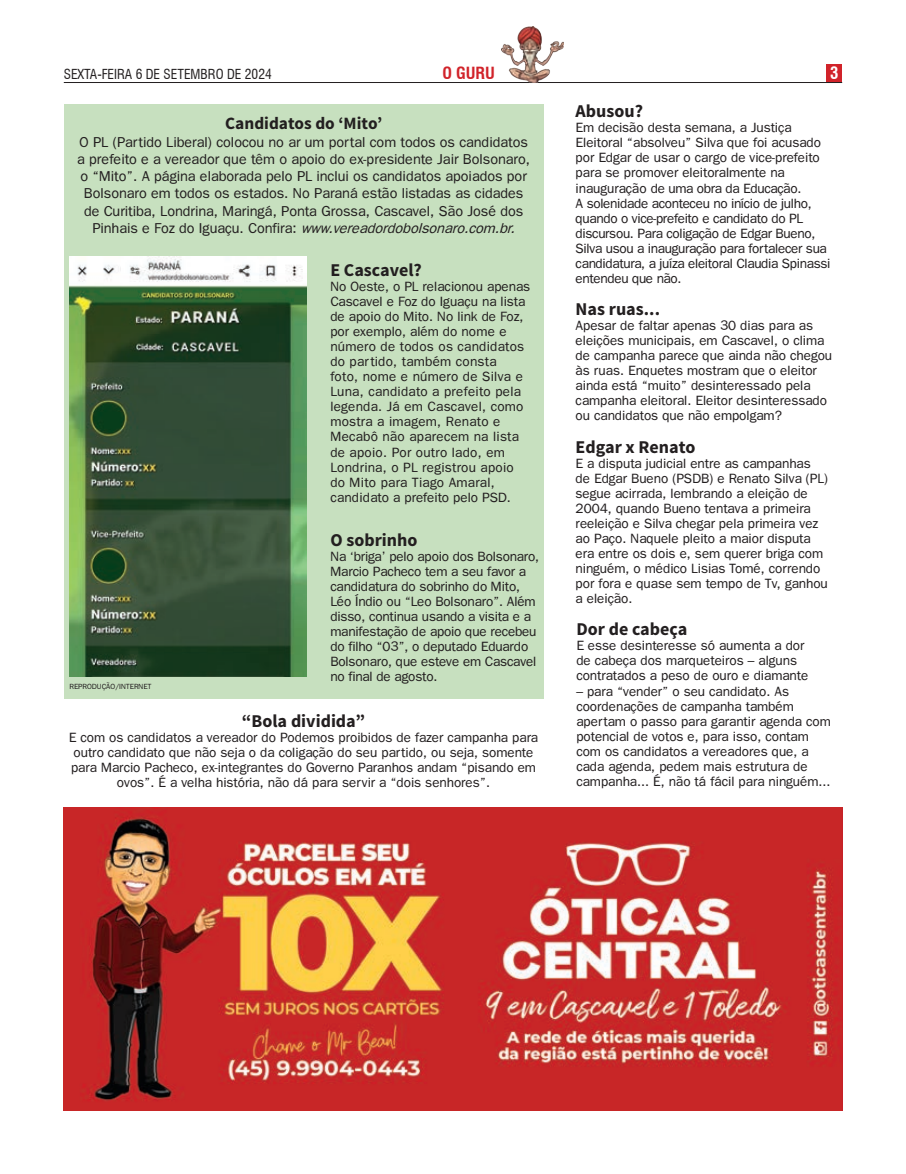
<style>
.page{position:relative;width:906px;height:1174px;background:#fff}
.page>*{position:absolute;margin:0;border:0;box-sizing:border-box;transform-origin:0 0}
.titulo_coluna{font:700 18px "Source Sans Pro";color:#231f20}
.titulo_coluna-2{font:700 17.25px "Source Sans Pro";color:#231f20}
.t1{font:700 condensed 16.5px "Swiss 721 BT";color:#fff}
.t2{font:700 condensed 16.35px "Swiss 721 BT";color:#d1232a}
.Texto_Colunas{font:14.4px/17.2px "Franklin Gothic";color:#231f20;text-align:center}
.Texto_Colunas-2{font:13.5px/15px "Franklin Gothic";color:#231f20}
.Texto_Colunas-3{font:13.5px/15px "Franklin Gothic";letter-spacing:.02em;color:#231f20}
.Texto_Colunas-4{font:13.5px/15px "Franklin Gothic";letter-spacing:-.02em;color:#231f20}
.t3{font:condensed 13.5px "Swiss 721 BT";color:#231f20}
.Texto_Colunas-5{font:7.5px "Franklin Gothic";color:#231f20}
.s1{font-style:italic}
</style>
<div class="page">
<div style="left:64px;top:104px;width:479px;height:594px;background:#c7e0bf"></div>
<div style="left:826px;top:64px;width:16px;height:19px;background:#d1232a"></div>
<hr style="left:64px;top:82px;width:778px;height:1px;background:#231f20">
<img style="left:502px;top:27px;width:61px;height:56px">
<img style="left:64px;top:807px;width:778px;height:303px">
<img style="left:69px;top:257px;width:238px;height:419px">
<p class="t3" style="left:64px;top:66px;width:209px">SEXTA-FEIRA 6 DE SETEMBRO DE 2024</p>
<p class="t2" style="left:442px;top:63px;width:54px">O GURU</p>
<p class="t1" style="left:830px;top:63px;width:10px">3</p>
<p class="titulo_coluna-2" style="left:225px;top:112px;width:158px">Candidatos do ‘Mito’</p>
<p class="Texto_Colunas" style="left:77px;top:133px;width:454px">O PL (Partido Liberal) colocou no ar um portal com todos os candidatos a prefeito e a vereador que têm o apoio do ex-presidente Jair Bolsonaro, o “Mito”. A página elaborada pelo PL inclui os candidatos apoiados por Bolsonaro em todos os estados. No Paraná estão listadas as cidades de Curitiba, Londrina, Maringá, Ponta Grossa, Cascavel, São José dos Pinhais e Foz do Iguaçu. Confira: <span class="s1">www.vereadordobolsonaro.com.br.</span></p>
<p class="Texto_Colunas-5" style="left:69px;top:682px;width:83px">REPRODUÇÃO/INTERNET</p>
<p class="titulo_coluna" style="left:330px;top:259px;width:93px">E Cascavel?</p>
<p class="Texto_Colunas-3" style="left:330px;top:279px;width:201px">No Oeste, o PL relacionou apenas<br>Cascavel e Foz do Iguaçu na lista de apoio do Mito. No link de Foz, por exemplo, além do nome e número de todos os candidatos do partido, também consta<br>foto, nome e número de Silva e<br>Luna, candidato a prefeito pela legenda. Já em Cascavel, como mostra a imagem, Renato e<br>Mecabô não aparecem na lista de apoio. Por outro lado, em<br>Londrina, o PL registrou apoio do Mito para Tiago Amaral, candidato a prefeito pelo PSD.</p>
<p class="titulo_coluna" style="left:330px;top:529px;width:89px">O sobrinho</p>
<p class="Texto_Colunas-2" style="left:330px;top:549px;width:210px">Na ‘briga’ pelo apoio dos Bolsonaro,<br>Marcio Pacheco tem a seu favor a candidatura do sobrinho do Mito,<br>Léo Índio ou “Leo Bolsonaro”. Além disso, continua usando a visita e a manifestação de apoio que recebeu do filho “03”, o deputado Eduardo<br>Bolsonaro, que esteve em Cascavel no final de agosto.</p>
<p class="titulo_coluna" style="left:242px;top:709px;width:125px">“Bola dividida”</p>
<p class="Texto_Colunas-2" style="left:69px;top:729px;width:471px;text-align:center">E com os candidatos a vereador do Podemos proibidos de fazer campanha para outro candidato que não seja o da coligação do seu partido, ou seja, somente para Marcio Pacheco, ex-integrantes do Governo Paranhos andam “pisando em ovos”. É a velha história, não dá para servir a “dois senhores”.</p>
<p class="titulo_coluna" style="left:575px;top:100px;width:69px">Abusou?</p>
<p class="Texto_Colunas-4" style="left:575px;top:120px;width:256px">Em decisão desta semana, a Justiça Eleitoral “absolveu” Silva que foi acusado por Edgar de usar o cargo de vice-prefeito para se promover eleitoralmente na inauguração de uma obra da Educação.<br>A solenidade aconteceu no início de julho, quando o vice-prefeito e candidato do PL discursou. Para coligação de Edgar Bueno, Silva usou a inauguração para fortalecer sua candidatura, a juíza eleitoral Claudia Spinassi entendeu que não.</p>
<p class="titulo_coluna" style="left:575px;top:298px;width:86px">Nas ruas...</p>
<p class="Texto_Colunas-2" style="left:575px;top:318px;width:258px">Apesar de faltar apenas 30 dias para as eleições municipais, em Cascavel, o clima de campanha parece que ainda não chegou às ruas. Enquetes mostram que o eleitor ainda está “muito” desinteressado pela campanha eleitoral. Eleitor desinteressado ou candidatos que não empolgam?</p>
<p class="titulo_coluna" style="left:575px;top:435px;width:121px">Edgar x Renato</p>
<p class="Texto_Colunas-2" style="left:575px;top:455px;width:254px">E a disputa judicial entre as campanhas de Edgar Bueno (PSDB) e Renato Silva (PL) segue acirrada, lembrando a eleição de 2004, quando Bueno tentava a primeira reeleição e Silva chegar pela primeira vez ao Paço. Naquele pleito a maior disputa era entre os dois e, sem querer briga com ninguém, o médico Lisias Tomé, correndo por fora e quase sem tempo de Tv, ganhou a eleição.</p>
<p class="titulo_coluna" style="left:576px;top:618px;width:113px">Dor de cabeça</p>
<p class="Texto_Colunas-2" style="left:576px;top:638px;width:233px">E esse desinteresse só aumenta a dor de cabeça dos marqueteiros – alguns contratados a peso de ouro e diamante</p>
<p class="Texto_Colunas-2" style="left:576px;top:683px;width:256px">– para “vender” o seu candidato. As coordenações de campanha também apertam o passo para garantir agenda com potencial de votos e, para isso, contam com os candidatos a vereadores que, a cada agenda, pedem mais estrutura de campanha... É, não tá fácil para ninguém...</p>
</div>
